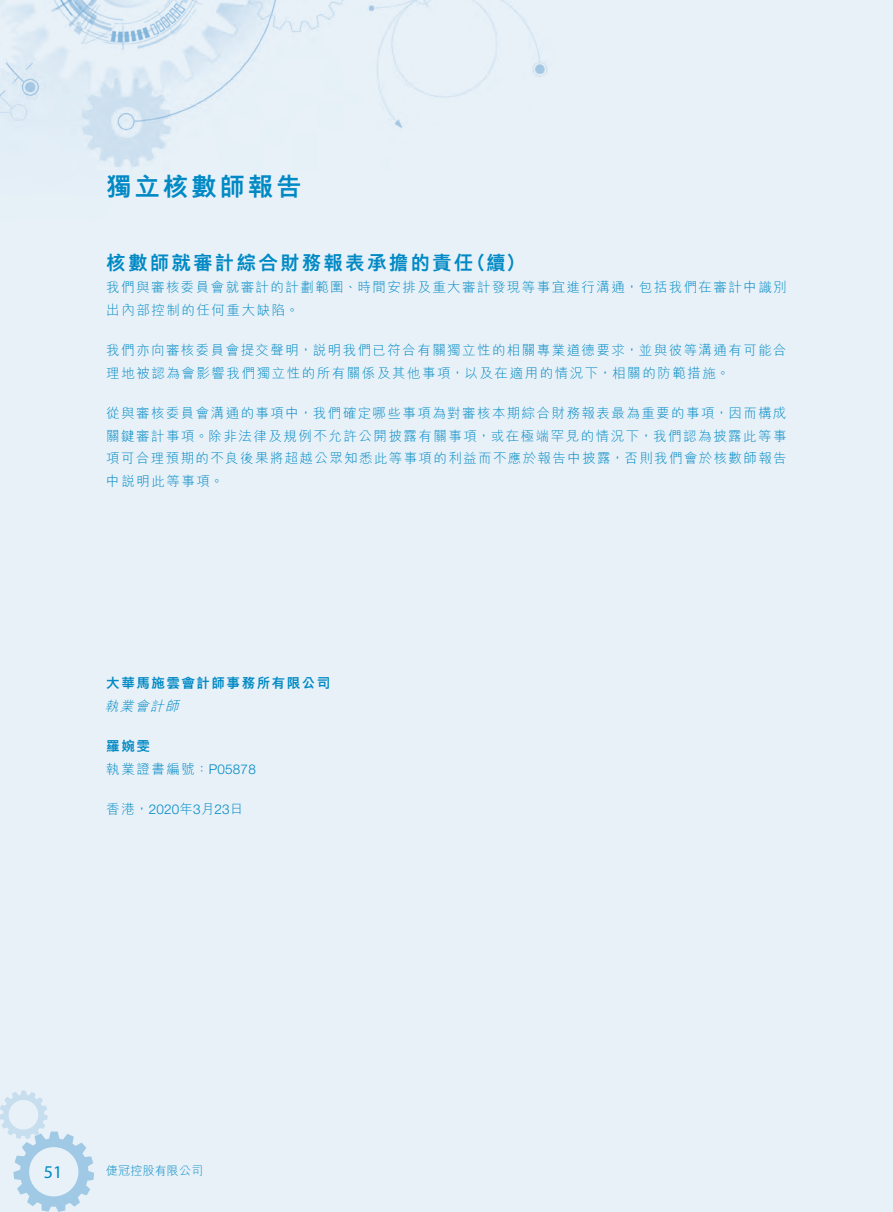
<style>
.page{position:relative;width:893px;height:1212px;background:#e8f1f8}
.page>*{position:absolute;margin:0;border:0;box-sizing:border-box;transform-origin:0 0}
.t1{font:800 25.5px "M Hei HK";letter-spacing:.11em;color:#0089c4}
._03_H1{font:800 19.5px "M Hei HK";letter-spacing:.115em;color:#0089c4}
.t2{font:18px "Myriad Pro";color:#0089c4}
._01_Body_Text{font:300 13.5px/22.5px "M Hei HK";letter-spacing:.105em;color:#0089c4}
._01_Body_Text-2{font:800 13.5px/22.5px "M Hei HK";letter-spacing:.115em;color:#0089c4}
._01_Body_Text-3{font:300 13.5px "Helvetica Neue LT Std";letter-spacing:.015em;color:#0089c4}
.t3{font:300 12px "M Hei HK";letter-spacing:.01em;color:#0089c4}
.s1{font-weight:300;font-style:italic}
.s2{font-weight:800}
.s3{font-family:"Helvetica Neue LT Std"}
.s4{font-family:"M Hei HK"}
</style>
<div class="page">
<img style="left:0;top:0;width:547px;height:167px">
<svg style="left:0;top:1090px;width:94px;height:122px"></svg>
<h1 class="t1" style="left:106px;top:174px;width:197px">獨立核數師報告</h1>
<p class="_03_H1" style="left:106px;top:253px;width:369px">核數師就審計綜合財務報表承擔的責任</p>
<p class="_01_Body_Text" style="left:106px;top:276px;width:682px">我們與審核委員會就審計的計劃範圍、時間安排及重大審計發現等事宜進行溝通，包括我們在審計中識別出內部控制的任何重大缺陷。</p>
<p class="_01_Body_Text" style="left:106px;top:339px;width:682px">我們亦向審核委員會提交聲明，說明我們已符合有關獨立性的相關專業道德要求，並與彼等溝通有可能合理地被認為會影響我們獨立性的所有關係及其他事項，以及在適用的情況下，相關的防範措施。</p>
<p class="_01_Body_Text" style="left:106px;top:402px;width:682px;text-align:justify">從與審核委員會溝通的事項中，我們確定哪些事項為對審核本期綜合財務報表最為重要的事項，因而構成關鍵審計事項。除非法律及規例不允許公開披露有關事項，或在極端罕見的情況下，我們認為披露此等事項可合理預期的不良後果將超越公眾知悉此等事項的利益而不應於報告中披露，否則我們會於核數師報告中說明此等事項。</p>
<p class="_03_H1" style="left:466px;top:253px;width:61px">（續(</p>
<p class="_01_Body_Text-2" style="left:105px;top:672px;width:227px">大華馬施雲會計師事務所有限公司<span class="s1">執業會計師</span></p>
<p class="_01_Body_Text" style="left:106px;top:735px;width:151px"><span class="s2">羅婉雯<br></span>執業證書編號：<span class="s3">P05878</span></p>
<p class="_01_Body_Text-3" style="left:106px;top:801px;width:139px"><span class="s4">香港，</span>2020<span class="s4">年月</span>3 23<span class="s4">日</span></p>
<h3 class="t2" style="left:44px;top:1160px;width:20px">51</h3>
<p class="t3" style="left:106px;top:1164px;width:98px">倢冠控股有限公司</p>
</div>
